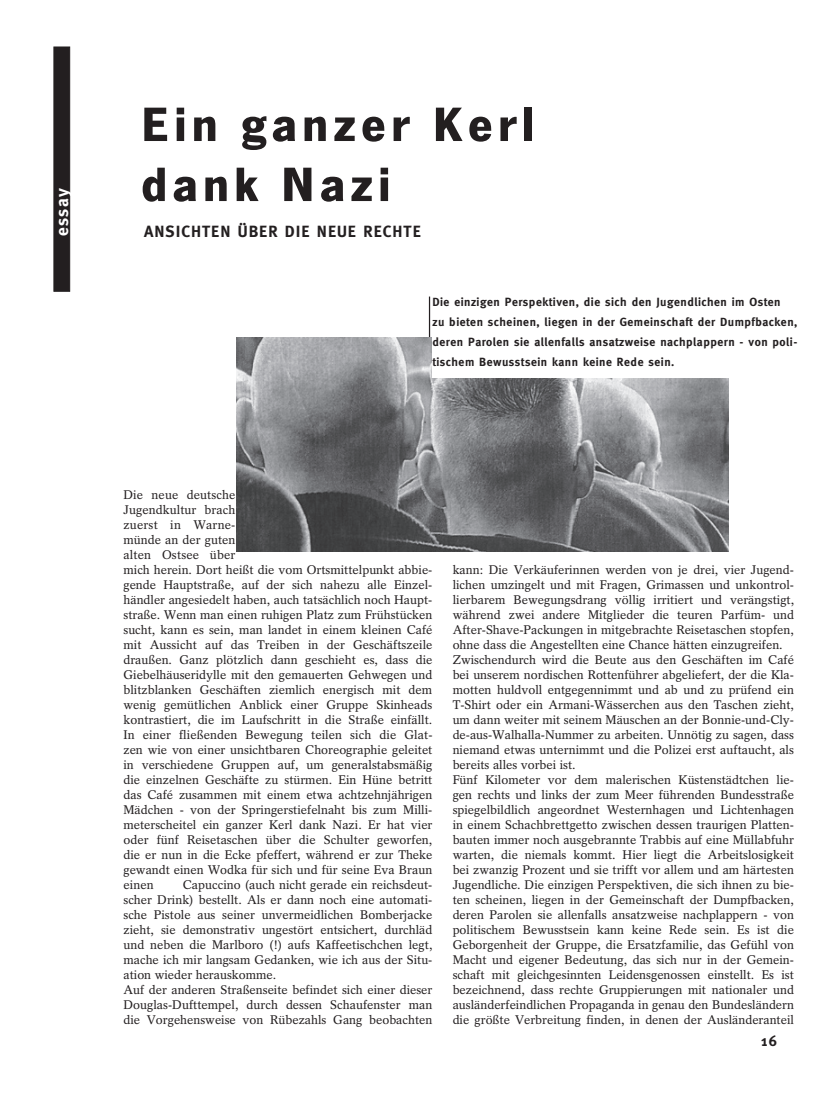
<style>
.page{position:relative;width:833px;height:1099px;background:#fff}
.page>*{position:absolute;margin:0;border:0;box-sizing:border-box;transform-origin:0 0}
.t1{font:700 50px/60px "News Got T";letter-spacing:.1em;color:#231f20}
.t2{font:700 17.5px "Meta";letter-spacing:.075em;color:#fff}
.t3{font:700 16.25px "Meta";letter-spacing:.06em;color:#231f20}
.t4{font:700 15px "Meta";color:#231f20}
.t5{font:12.5px/15px "Rotation";color:#231f20}
.t6{font:700 11.88px/20px "Meta";letter-spacing:.04em;color:#231f20}
</style>
<div class="page">
<hr style="left:429px;top:296px;width:1px;height:251px;background:#231f20">
<div style="left:54px;top:47px;width:16px;height:244px;background:#231f20;border:1px solid #231f20"></div>
<img style="left:237px;top:337px;width:491px;height:214px">
<div style="left:432px;top:297px;width:367px;height:81px;background:#fff"></div>
<h2 class="t2" style="left:52px;top:236px;width:49px;rotate:-90deg">essay</h2>
<h1 class="t1" style="left:141px;top:93px;width:395px">Ein ganzer Kerl dank Nazi</h1>
<h3 class="t3" style="left:144px;top:222px;width:278px">ANSICHTEN ÜBER DIE NEUE RECHTE</h3>
<p class="t6" style="left:432px;top:292px;width:366px">Die einzigen Perspektiven, die sich den Jugendlichen im Osten<br>zu bieten scheinen, liegen in der Gemeinschaft der Dumpfbacken, deren Parolen sie allenfalls ansatzweise nachplappern - von poli&shy;tischem Bewusstsein kann keine Rede sein.</p>
<p class="t5" style="left:123px;top:487px;width:310px">Die neue deutsche<br>Jugendkultur brach<br>zuerst in Warne-<br>münde an der guten<br>alten Ostsee über<br>mich herein. Dort heißt die vom Ortsmittelpunkt abbie&shy;gende Hauptstraße, auf der sich nahezu alle Einzel&shy;händler angesiedelt haben, auch tatsächlich noch Haupt&shy;straße. Wenn man einen ruhigen Platz zum Frühstücken sucht, kann es sein, man landet in einem kleinen Café mit Aussicht auf das Treiben in der Geschäftszeile draußen. Ganz plötzlich dann geschieht es, dass die Giebelhäuseridylle mit den gemauerten Gehwegen und blitzblanken Geschäften ziemlich energisch mit dem wenig gemütlichen Anblick einer Gruppe Skinheads kontrastiert, die im Laufschritt in die Straße einfällt.<br>In einer fließenden Bewegung teilen sich die Glat&shy;zen wie von einer unsichtbaren Choreographie geleitet in verschiedene Gruppen auf, um generalstabsmäßig die einzelnen Geschäfte zu stürmen. Ein Hüne betritt das Café zusammen mit einem etwa achtzehnjährigen Mädchen - von der Springerstiefelnaht bis zum Milli&shy;meterscheitel ein ganzer Kerl dank Nazi. Er hat vier oder fünf Reisetaschen über die Schulter geworfen, die er nun in die Ecke pfeffert, während er zur Theke gewandt einen Wodka für sich und für seine Eva Braun einen</p>
<p class="t5" style="left:123px;top:877px;width:310px;text-indent:59px">Capuccino (auch nicht gerade ein reichsdeut&shy;scher Drink) bestellt. Als er dann noch eine automati&shy;sche Pistole aus seiner unvermeidlichen Bomberjacke zieht, sie demonstrativ ungestört entsichert, durchläd und neben die Marlboro (!) aufs Kaffeetischchen legt, mache ich mir langsam Gedanken, wie ich aus der Situ&shy;ation wieder herauskomme.<br>Auf der anderen Straßenseite befindet sich einer dieser Douglas-Dufttempel, durch dessen Schaufenster man die Vorgehensweise von Rübezahls Gang beobachten</p>
<p class="t5" style="left:453px;top:562px;width:343px">kann: Die Verkäuferinnen werden von je drei, vier Jugend&shy;lichen umzingelt und mit Fragen, Grimassen und unkontrol&shy;lierbarem Bewegungsdrang völlig irritiert und verängstigt, während zwei andere Mitglieder die teuren Parfüm- und After-Shave-Packungen in mitgebrachte Reisetaschen stopfen, ohne dass die Angestellten eine Chance hätten einzugreifen.<br>Zwischendurch wird die Beute aus den Geschäften im Café bei unserem nordischen Rottenführer abgeliefert, der die Kla&shy;motten huldvoll entgegennimmt und ab und zu prüfend ein T-Shirt oder ein Armani-Wässerchen aus den Taschen zieht, um dann weiter mit seinem Mäuschen an der Bonnie-und-Cly&shy;de-aus-Walhalla-Nummer zu arbeiten. Unnötig zu sagen, dass niemand etwas unternimmt und die Polizei erst auftaucht, als bereits alles vorbei ist.<br>Fünf Kilometer vor dem malerischen Küstenstädtchen lie&shy;gen rechts und links der zum Meer führenden Bundesstraße spiegelbildlich angeordnet Westernhagen und Lichtenhagen in einem Schachbrettgetto zwischen dessen traurigen Platten&shy;bauten immer noch ausgebrannte Trabbis auf eine Müllabfuhr warten, die niemals kommt. Hier liegt die Arbeitslosigkeit bei zwanzig Prozent und sie trifft vor allem und am härtesten Jugendliche. Die einzigen Perspektiven, die sich ihnen zu bie&shy;ten scheinen, liegen in der Gemeinschaft der Dumpfbacken, deren Parolen sie allenfalls ansatzweise nachplappern - von politischem Bewusstsein kann keine Rede sein. Es ist die Geborgenheit der Gruppe, die Ersatzfamilie, das Gefühl von Macht und eigener Bedeutung, das sich nur in der Gemein&shy;schaft mit gleichgesinnten Leidensgenossen einstellt. Es ist bezeichnend, dass rechte Gruppierungen mit nationaler und ausländerfeindlichen Propaganda in genau den Bundesländern die größte Verbreitung finden, in denen der Ausländeranteil</p>
<p class="t4" style="left:761px;top:1031px;width:17px">16</p>
</div>
